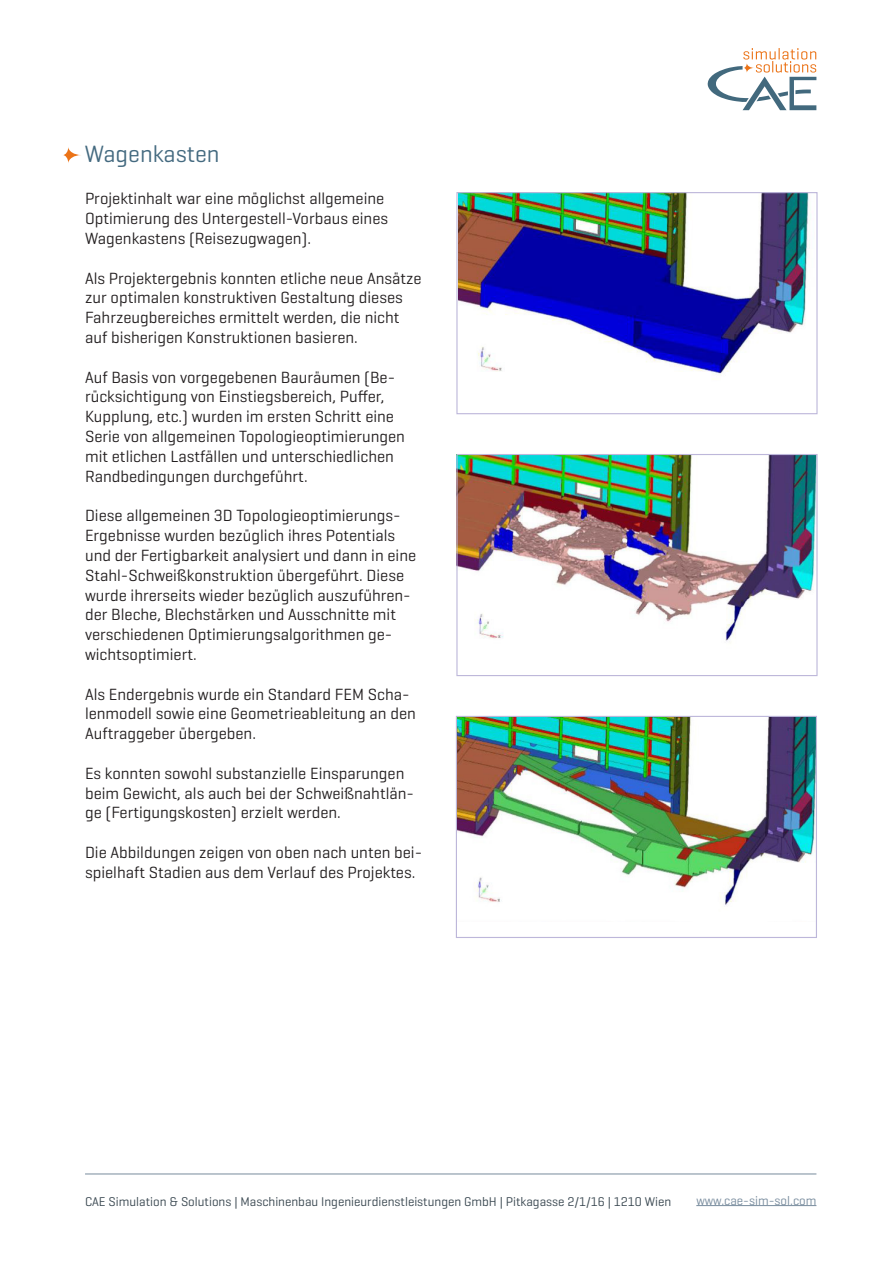
<style>
.page{position:relative;width:893px;height:1263px;background:#fff}
.page>*{position:absolute;margin:0;border:0;box-sizing:border-box;transform-origin:0 0}
.t1{font:24px "Geogrotesque";color:#446a80}
.t2{font:16.5px/19.8px "Geogrotesque";color:#231f20}
.t3{font:12.9px "Geogrotesque";color:#394750}
.t4{font:12.9px "Geogrotesque";color:#778b9d}
</style>
<div class="page">
<svg style="left:707px;top:48px;width:109px;height:62px"></svg>
<hr style="left:696px;top:1205px;width:120px;height:1px;background:#778b9d">
<hr style="left:85px;top:1173px;width:731px;height:1px;background:#778b9d">
<svg style="left:63px;top:147px;width:18px;height:16px"></svg>
<img style="left:458px;top:194px;width:352px;height:186px">
<div style="left:456px;top:192px;width:362px;height:222px;border:1px solid #bdb7da"></div>
<img style="left:458px;top:456px;width:358px;height:185px">
<div style="left:456px;top:454px;width:362px;height:222px;border:1px solid #bdb7da"></div>
<img style="left:458px;top:718px;width:357px;height:187px">
<div style="left:456px;top:716px;width:361px;height:222px;border:1px solid #bdb7da"></div>
<p class="t1" style="left:85px;top:139px;width:136px">Wagenkasten</p>
<p class="t2" style="left:85px;top:188px;width:305px">Projektinhalt war eine möglichst allgemeine<br>Optimierung des Untergestell-Vorbaus eines<br>Wagenkastens (Reisezugwagen).</p>
<p class="t2" style="left:85px;top:268px;width:338px">Als Projektergebnis konnten etliche neue Ansätze zur optimalen konstruktiven Gestaltung dieses Fahrzeugbereiches ermittelt werden, die nicht auf bisherigen Konstruktionen basieren.</p>
<p class="t2" style="left:85px;top:367px;width:321px">Auf Basis von vorgegebenen Bauräumen (Be&shy;rücksichtigung von Einstiegsbereich, Puffer, Kupplung, etc.) wurden im ersten Schritt eine Serie von allgemeinen Topologieoptimierungen mit etlichen Lastfällen und unterschiedlichen Randbedingungen durchgeführt.</p>
<p class="t2" style="left:85px;top:505px;width:333px">Diese allgemeinen 3D Topologieoptimierungs-Ergebnisse wurden bezüglich ihres Potentials und der Fertigbarkeit analysiert und dann in eine Stahl-Schweißkonstruktion übergeführt. Diese wurde ihrerseits wieder bezüglich auszuführen&shy;der Bleche, Blechstärken und Ausschnitte mit verschiedenen Optimierungsalgorithmen ge&shy;wichtsoptimiert.</p>
<p class="t2" style="left:85px;top:683px;width:332px">Als Endergebnis wurde ein Standard FEM Scha&shy;lenmodell sowie eine Geometrieableitung an den<br>Auftraggeber übergeben.</p>
<p class="t2" style="left:85px;top:763px;width:331px">Es konnten sowohl substanzielle Einsparungen beim Gewicht, als auch bei der Schweißnahtlän&shy;ge (Fertigungskosten) erzielt werden.</p>
<p class="t2" style="left:85px;top:842px;width:339px">Die Abbildungen zeigen von oben nach unten bei&shy;spielhaft Stadien aus dem Verlauf des Projektes.</p>
<p class="t3" style="left:85px;top:1193px;width:588px">CAE Simulation &amp; Solutions | Maschinenbau Ingenieurdienstleistungen GmbH | Pitkagasse 2/1/16 | 1210 Wien</p>
<p class="t4" style="left:696px;top:1192px;width:122px">www.cae-sim-sol.com</p>
</div>
